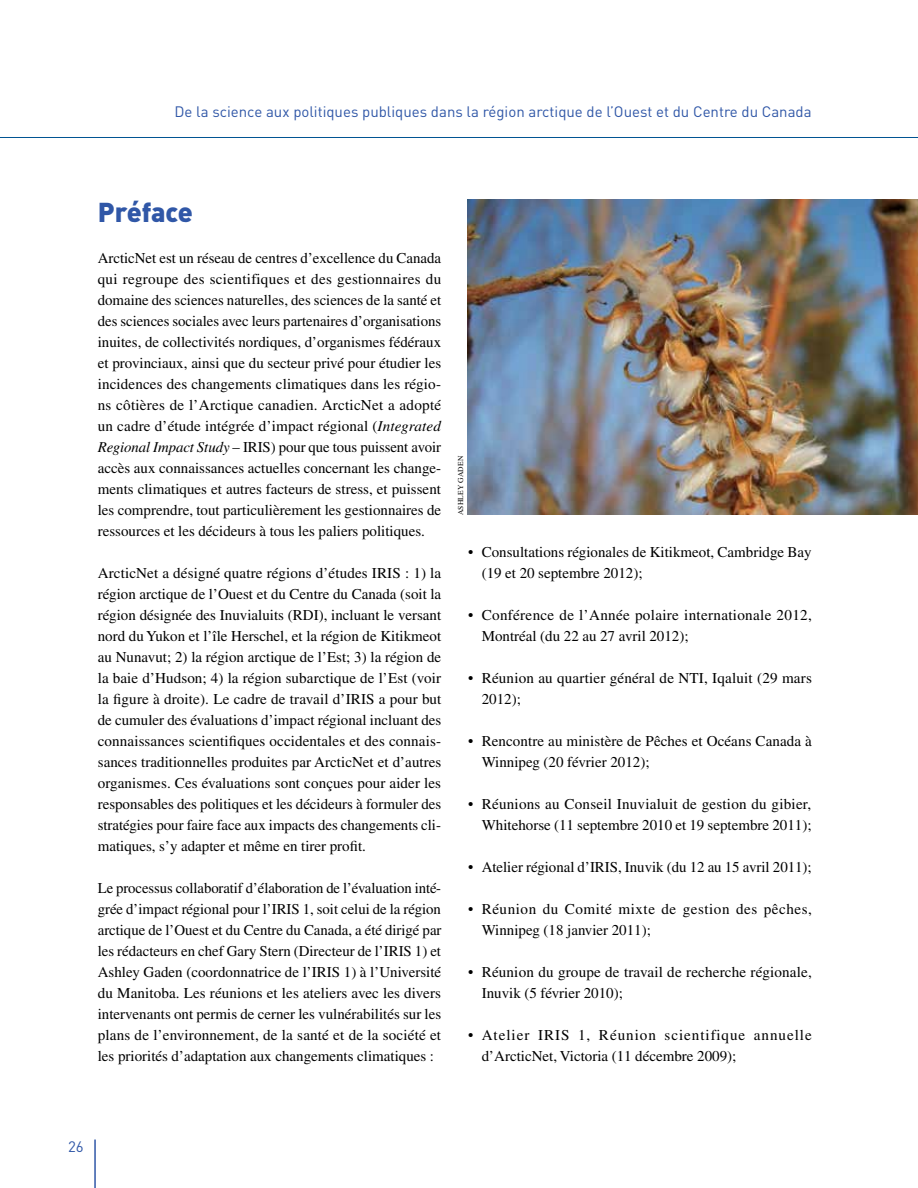
<style>
.page{position:relative;width:918px;height:1188px;background:#fff}
.page>*{position:absolute;margin:0;border:0;box-sizing:border-box;transform-origin:0 0}
.t1{font:900 27px "DIN";letter-spacing:-.01em;color:#3057a7}
.t2{font:15px/21px "Times LT Std";color:#000}
.t3{font:15px "DIN";color:#3057a7}
.t4{font:15px/21px "Times LT Std";letter-spacing:.06em;color:#000}
.t5{font:15px/21px "Times LT Std";letter-spacing:.02em;color:#000}
.t6{font:15px/21px "Times LT Std";letter-spacing:.035em;color:#000}
.t7{font:7.5px "Times LT Std";letter-spacing:.02em;color:#000}
.s1{font-style:italic}
</style>
<div class="page">
<hr style="left:0;top:137px;width:918px;height:1px;background:#005492">
<img style="left:468px;top:200px;width:450px;height:315px">
<hr style="left:94px;top:1140px;width:2px;height:48px;background:#3057a7">
<p class="t3" style="left:174px;top:102px;width:639px">De la science aux politiques publiques dans la région arctique de l’Ouest et du Centre du Canada</p>
<h1 class="t1" style="left:98px;top:195px;width:97px">Préface</h1>
<p class="t2" style="left:98px;top:247px;width:345px;text-align:justify">ArcticNet est un réseau de centres d’excellence du Canada qui regroupe des scientifiques et des gestionnaires du domaine des sciences naturelles, des sciences de la santé et des sciences sociales avec leurs partenaires d’organisations inuites, de collectivités nordiques, d’organismes fédéraux et provinciaux, ainsi que du secteur privé pour étudier les incidences des changements climatiques dans les régio&shy;ns côtières de l’Arctique canadien. ArcticNet a adopté un cadre d’étude intégrée d’impact régional (<span class="s1">Integrated Regional Impact Study</span> – IRIS) pour que tous puissent avoir accès aux connaissances actuelles concernant les change&shy;ments climatiques et autres facteurs de stress, et puissent les comprendre, tout particulièrement les gestionnaires de ressources et les décideurs à tous les paliers politiques.</p>
<p class="t2" style="left:98px;top:562px;width:345px;text-align:justify">ArcticNet a désigné quatre régions d’études IRIS : 1) la région arctique de l’Ouest et du Centre du Canada (soit la région désignée des Inuvialuits (RDI), incluant le versant nord du Yukon et l’île Herschel, et la région de Kitikmeot au Nunavut; 2) la région arctique de l’Est; 3) la région de la baie d’Hudson; 4) la région subarctique de l’Est (voir la figure à droite). Le cadre de travail d’IRIS a pour but de cumuler des évaluations d’impact régional incluant des connaissances scientifiques occidentales et des connais&shy;sances traditionnelles produites par ArcticNet et d’autres organismes. Ces évaluations sont conçues pour aider les responsables des politiques et les décideurs à formuler des stratégies pour faire face aux impacts des changements cli&shy;matiques, s’y adapter et même en tirer profit.</p>
<p class="t2" style="left:98px;top:877px;width:345px;text-align:justify">Le processus collaboratif d’élaboration de l’évaluation inté&shy;grée d’impact régional pour l’IRIS 1, soit celui de la région arctique de l’Ouest et du Centre du Canada, a été dirigé par les rédacteurs en chef Gary Stern (Directeur de l’IRIS 1) et Ashley Gaden (coordonnatrice de l’IRIS 1) à l’Université du Manitoba. Les réunions et les ateliers avec les divers intervenants ont permis de cerner les vulnérabilités sur les plans de l’environnement, de la santé et de la société et les priorités d’adaptation aux changements climatiques :</p>
<p class="t7" style="left:457px;top:515px;width:61px;rotate:-90deg">ASHLEY GADEN</p>
<p class="t2" style="left:482px;top:541px;width:331px;text-indent:-13px">• Consultations régionales de Kitikmeot, Cambridge Bay (19 et 20 septembre 2012);</p>
<p class="t5" style="left:482px;top:604px;width:332px;text-indent:-13px">• Conférence de l’Année polaire internationale 2012,<br>Montréal (du 22 au 27 avril 2012);</p>
<p class="t2" style="left:482px;top:667px;width:332px;text-indent:-14px">• Réunion au quartier général de NTI, Iqaluit (29 mars<br>2012);</p>
<p class="t2" style="left:482px;top:730px;width:332px;text-indent:-14px">• Rencontre au ministère de Pêches et Océans Canada à<br>Winnipeg (20 février 2012);</p>
<p class="t2" style="left:468px;top:793px;width:345px;text-align:right">• Réunions au Conseil Inuvialuit de gestion du gibier,<br>Whitehorse (11 septembre 2010 et 19 septembre 2011);</p>
<p class="t2" style="left:468px;top:856px;width:345px">• Atelier régional d’IRIS, Inuvik (du 12 au 15 avril 2011);</p>
<p class="t6" style="left:482px;top:898px;width:332px;text-indent:-14px">• Réunion du Comité mixte de gestion des pêches,<br>Winnipeg (18 janvier 2011);</p>
<p class="t2" style="left:482px;top:961px;width:332px;text-indent:-14px">• Réunion du groupe de travail de recherche régionale,<br>Inuvik (5 février 2010);</p>
<p class="t4" style="left:482px;top:1024px;width:332px;text-indent:-14px">• Atelier IRIS 1, Réunion scientifique annuelle d’ArcticNet, Victoria (11 décembre 2009);</p>
<p class="t3" style="left:68px;top:1137px;width:17px">26</p>
</div>
